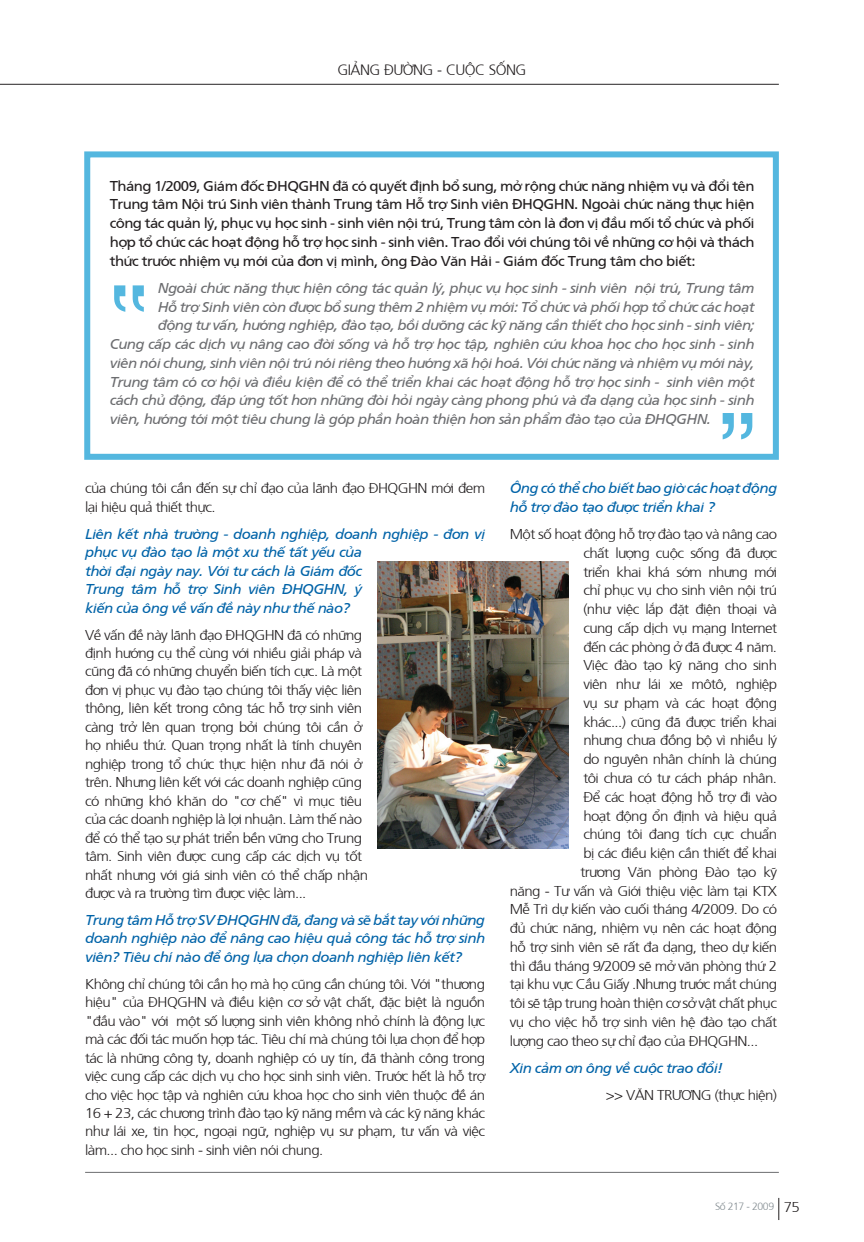
<style>
.page{position:relative;width:864px;height:1242px;background:#fff}
.page>*{position:absolute;margin:0;border:0;box-sizing:border-box;transform-origin:0 0}
.t1{font:300 15px "Frutiger";letter-spacing:-.04em;color:#231f20}
.t2{font:300 14.25px/18.5px "Frutiger";letter-spacing:-.04em;color:#231f20;scale:1.05 1}
.t3{font:italic 14.25px "Frutiger";letter-spacing:-.04em;color:#6c6d70;scale:1.05 1}
.t4{font:italic 14.25px/18.5px "Frutiger";letter-spacing:-.04em;color:#0063a8;scale:1.05 1}
.t5{font:14.25px/18.8px "Frutiger";letter-spacing:-.04em;color:#231f20;text-align:justify;scale:1.05 1}
.t6{font:300 10.5px "Frutiger";letter-spacing:-.04em;color:#838c91}
.s1{font-size:14.25px;color:#231f20}
</style>
<div class="page">
<svg style="left:722px;top:413px;width:30px;height:26px"></svg>
<svg style="left:114px;top:285px;width:30px;height:27px"></svg>
<div style="left:84px;top:151px;width:694px;height:309px;border:6px solid #54b7df"></div>
<img style="left:377px;top:561px;width:191px;height:287px">
<hr style="left:0;top:84px;width:778px;height:1px;background:#262324">
<hr style="left:85px;top:1172px;width:693px;height:1px;background:#6c6d70">
<svg style="left:778px;top:1198px;width:1px;height:22px"></svg>
<p class="t1" style="left:337px;top:59px;width:190px">GIẢNG ĐƯỜNG - CUỘC SỐNG</p>
<p class="t5" style="left:110px;top:175px;width:615px">Tháng 1/2009, Giám đốc ĐHQGHN đã có quyết định bổ sung, mở rộng chức năng nhiệm vụ và đổi tên Trung tâm Nội trú Sinh viên thành Trung tâm Hỗ trợ Sinh viên ĐHQGHN. Ngoài chức năng thực hiện công tác quản lý, phục vụ học sinh - sinh viên nội trú, Trung tâm còn là đơn vị đầu mối tổ chức và phối hợp tổ chức các hoạt động hỗ trợ học sinh - sinh viên. Trao đổi với chúng tôi về những cơ hội và thách thức trước nhiệm vụ mới của đơn vị mình, ông Đào Văn Hải - Giám đốc Trung tâm cho biết:</p>
<p class="t3" style="left:158px;top:278px;width:569px">Ngoài chức năng thực hiện công tác quản lý, phục vụ học sinh - sinh viên nội trú, Trung tâm</p>
<p class="t3" style="left:158px;top:297px;width:569px">Hỗ trợ Sinh viên còn được bổ sung thêm 2 nhiệm vụ mới: Tổ chức và phối hợp tổ chức các hoạt</p>
<p class="t3" style="left:158px;top:315px;width:569px">động tư vấn, hướng nghiệp, đào tạo, bồi dưỡng các kỹ năng cần thiết cho học sinh - sinh viên;</p>
<p class="t3" style="left:110px;top:334px;width:615px">Cung cấp các dịch vụ nâng cao đời sống và hỗ trợ học tập, nghiên cứu khoa học cho học sinh - sinh</p>
<p class="t3" style="left:110px;top:353px;width:615px">viên nói chung, sinh viên nội trú nói riêng theo hướng xã hội hoá. Với chức năng và nhiệm vụ mới này,</p>
<p class="t3" style="left:110px;top:372px;width:615px">Trung tâm có cơ hội và điều kiện để có thể triển khai các hoạt động hỗ trợ học sinh - sinh viên một</p>
<p class="t3" style="left:110px;top:390px;width:615px">cách chủ động, đáp ứng tốt hơn những đòi hỏi ngày càng phong phú và đa dạng của học sinh - sinh</p>
<p class="t3" style="left:110px;top:409px;width:574px">viên, hướng tới một tiêu chung là góp phần hoàn thiện hơn sản phẩm đào tạo của ĐHQGHN.</p>
<p class="t2" style="left:85px;top:478px;width:382px">của chúng tôi cần đến sự chỉ đạo của lãnh đạo ĐHQGH N mới đem lại hiệu quả thiết thực.</p>
<p class="t4" style="left:85px;top:523px;width:382px">Liên kết nhà trường - doanh nghiệp, doanh nghiệp - đơn vị phục vụ đào tạo là một xu thế tất yếu của<br>thời đại ngày nay. Với tư cách là Giám đốc<br>Trung tâm hỗ trợ Sinh viên ĐHQGHN, ý<br>kiến của ông về vấn đề này như thế nào?</p>
<p class="t2" style="left:85px;top:624px;width:271px">Về vấn đề này lãnh đạo ĐHQGH N đã có những định hướng cụ thể cùng với nhiều giải pháp và cũng đã có những chuyển biến tích cực. Là một đơn vị phục vụ đào tạo chúng tôi thấy việc liên thông, liên kết trong công tác hỗ trợ sinh viên càng trở lên quan trọng bởi chúng tôi cần ở họ nhiều thứ. Quan trọng nhất là tính chuyên nghiệp trong tổ chức thực hiện như đã nói ở trên. Nhưng liên kết với các doanh nghiệp cũng có những khó khăn do "cơ chế" vì mục tiêu của các doanh nghiệp là lợi nhuận. Làm thế nào để có thể tạo sự phát triển bền vững cho Trung tâm. Sinh viên được cung cấp các dịch vụ tốt nhất nhưng với giá sinh viên có thể chấp nhận được và ra trường tìm được việc làm...</p>
<p class="t4" style="left:85px;top:909px;width:382px;text-align:justify">Trung tâm Hỗ trợ SV ĐHQGHN đã, đang và sẽ bắt tay với những doanh nghiệp nào để nâng cao hiệu quả công tác hỗ trợ sinh viên? Tiêu chí nào để ông lựa chọn doanh nghiệp liên kết?</p>
<p class="t2" style="left:85px;top:973px;width:382px;text-align:justify">Không chỉ chúng tôi cần họ mà họ cũng cần chúng tôi. Với "thương hiệu" của ĐHQGH N và điều kiện cơ sở vật chất, đặc biệt là nguồn "đầu vào" với một số lượng sinh viên không nhỏ chính là động lực mà các đối tác muốn hợp tác. Tiêu chí mà chúng tôi lựa chọn để hợp tác là những công ty, doanh nghiệp có uy tín, đã thành công trong việc cung cấp các dịch vụ cho học sinh sinh viên. Trước hết là hỗ trợ cho việc học tập và nghiên cứu khoa học cho sinh viên thuộc đề án 16 + 23, các chương trình đào tạo kỹ năng mềm và các kỹ năng khác như lái xe, tin học, ngoại ngữ, nghiệp vụ sư phạm, tư vấn và việc làm... cho học sinh - sinh viên nói chung.</p>
<p class="t4" style="left:509px;top:478px;width:256px">Ông có thể cho biết bao giờ các hoạt động hỗ trợ đào tạo được triển khai ?</p>
<p class="t2" style="left:509px;top:524px;width:256px">Một số hoạt động hỗ trợ đào tạo và nâng cao</p>
<p class="t2" style="left:583px;top:543px;width:186px">chất lượng cuộc sống đã được</p>
<p class="t2" style="left:583px;top:561px;width:186px">triển khai khá sớm nhưng mới</p>
<p class="t2" style="left:583px;top:580px;width:186px">chỉ phục vụ cho sinh viên nội trú</p>
<p class="t2" style="left:583px;top:599px;width:186px">(như việc lắp đặt điện thoại và</p>
<p class="t2" style="left:583px;top:618px;width:186px">cung cấp dịch vụ mạng Internet</p>
<p class="t2" style="left:583px;top:636px;width:186px">đến các phòng ở đã được 4 năm.</p>
<p class="t2" style="left:583px;top:655px;width:186px">Việc đào tạo kỹ năng cho sinh</p>
<p class="t2" style="left:583px;top:674px;width:186px">viên như lái xe môtô, nghiệp</p>
<p class="t2" style="left:583px;top:693px;width:186px">vụ sư phạm và các hoạt động</p>
<p class="t2" style="left:583px;top:711px;width:186px">khác...) cũng đã được triển khai</p>
<p class="t2" style="left:583px;top:730px;width:186px">nhưng chưa đồng bộ vì nhiều lý</p>
<p class="t2" style="left:583px;top:749px;width:186px">do nguyên nhân chính là chúng</p>
<p class="t2" style="left:583px;top:768px;width:186px">tôi chưa có tư cách pháp nhân.</p>
<p class="t2" style="left:583px;top:786px;width:186px">Để các hoạt động hỗ trợ đi vào</p>
<p class="t2" style="left:583px;top:805px;width:186px">hoạt động ổn định và hiệu quả</p>
<p class="t2" style="left:583px;top:824px;width:186px">chúng tôi đang tích cực chuẩn</p>
<p class="t2" style="left:583px;top:843px;width:186px">bị các điều kiện cần thiết để khai</p>
<p class="t2" style="left:580px;top:861px;width:189px">trương Văn phòng Đào tạo kỹ</p>
<p class="t2" style="left:509px;top:880px;width:256px">năng - Tư vấn và Giới thiệu việc làm tại KTX</p>
<p class="t2" style="left:509px;top:899px;width:256px">Mễ Trì dự kiến vào cuối tháng 4/2009. Do có</p>
<p class="t2" style="left:509px;top:918px;width:256px">đủ chức năng, nhiệm vụ nên các hoạt động</p>
<p class="t2" style="left:509px;top:936px;width:256px">hỗ trợ sinh viên sẽ rất đa dạng, theo dự kiến</p>
<p class="t2" style="left:509px;top:955px;width:256px">thì đầu tháng 9/2009 sẽ mở văn phòng thứ 2</p>
<p class="t2" style="left:509px;top:974px;width:256px">tại khu vực Cầu Giấy .Nhưng trước mắt chúng</p>
<p class="t2" style="left:509px;top:993px;width:256px">tôi sẽ tập trung hoàn thiện cơ sở vật chất phục</p>
<p class="t2" style="left:509px;top:1011px;width:256px">vụ cho việc hỗ trợ sinh viên hệ đào tạo chất</p>
<p class="t2" style="left:509px;top:1030px;width:238px">lượng cao theo sự chỉ đạo của ĐHQGH N...</p>
<p class="t4" style="left:509px;top:1057px;width:204px">Xin cảm ơn ông về cuộc trao đổi!</p>
<p class="t2" style="left:605px;top:1085px;width:164px">&gt;&gt; Văn Trương (thực hiện)</p>
<p class="t6" style="left:714px;top:1198px;width:86px">Số 217 - 2009 <span class="s1">75</span></p>
</div>
